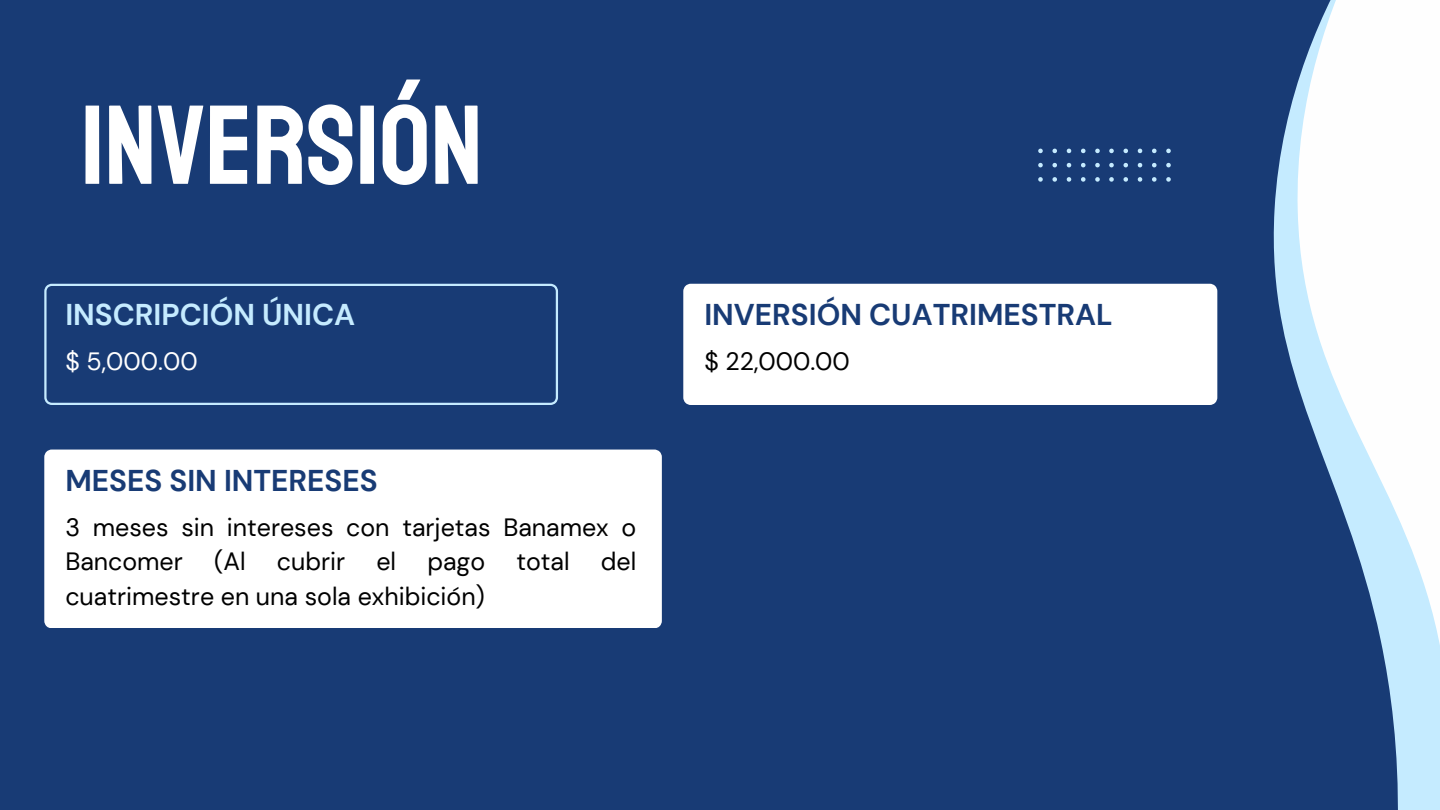
<style>
.page{position:relative;width:1440px;height:810px;background:#183b75}
.page>*{position:absolute;margin:0;border:0;box-sizing:border-box;transform-origin:0 0}
.t1{font:112.4px "Staatliches";color:#fff}
.t2{font:700 30px "DM Sans";color:#183b75}
.t3{font:700 30px "DM Sans";color:#c5ebff}
.t4{font:25px/34.5px "DM Sans";color:#000;text-align:justify}
.t5{font:25px "DM Sans";color:#fff}
</style>
<div class="page">
<svg style="left:44px;top:284px;width:514px;height:121px"></svg>
<div style="left:44px;top:450px;width:618px;height:178px;background:#fff"></div>
<svg style="left:1273px;top:92px;width:22px;height:283px;fill:#c5ebff"></svg>
<svg style="left:1295px;top:0;width:145px;height:810px"></svg>
<div style="left:683px;top:284px;width:534px;height:121px;background:#fff"></div>
<svg style="left:1038px;top:148px;width:62px;height:34px"></svg>
<svg style="left:1109px;top:148px;width:62px;height:34px"></svg>
<h1 class="t1" style="left:81px;top:77px;width:403px">INVERSIÓN</h1>
<p class="t3" style="left:65px;top:295px;width:291px">INSCRIPCIÓN ÚNICA</p>
<p class="t5" style="left:65px;top:345px;width:134px">$ 5,000.00</p>
<p class="t2" style="left:65px;top:461px;width:314px">MESES SIN INTERESES</p>
<p class="t4" style="left:65px;top:510px;width:572px">3 meses sin intereses con tarjetas Banamex o Bancomer (Al cubrir el pago total del cuatrimestre en una sola exhibición)</p>
<p class="t2" style="left:704px;top:295px;width:410px">INVERSIÓN CUATRIMESTRAL</p>
<p class="t4" style="left:704px;top:344px;width:147px">$ 22,000.00</p>
</div>
